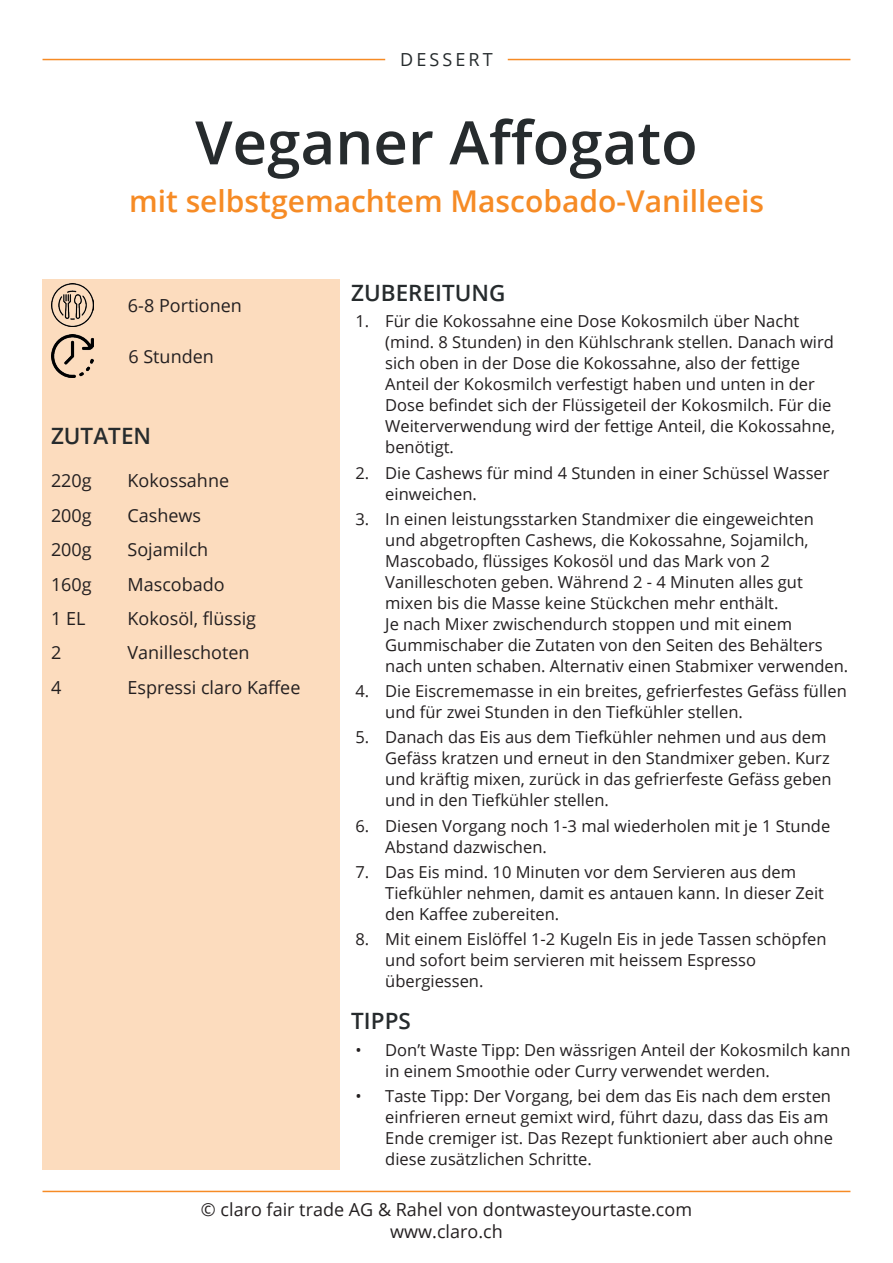
<style>
.page{position:relative;width:893px;height:1263px;background:#fff}
.page>*{position:absolute;margin:0;border:0;box-sizing:border-box;transform-origin:0 0}
.t1{font:600 60px "Open Sans";color:#262b2d}
.t2{font:600 30px "Open Sans";color:#f68b25}
.t3{font:600 22.5px "Open Sans";color:#262b2d}
.t4{font:18px/21.6px "Open Sans";color:#231f20;text-align:center}
.t5{font:18px "Open Sans";letter-spacing:.17em;color:#262b2d}
.t6{font:16.5px/21px "Open Sans";color:#231f20}
</style>
<div class="page">
<hr style="left:43px;top:59px;width:342px;height:1px;background:#f68b25">
<hr style="left:508px;top:59px;width:342px;height:1px;background:#f68b25">
<div style="left:43px;top:279px;width:297px;height:890px;background:#fcdcbe"></div>
<img style="left:51px;top:283px;width:43px;height:43px">
<img style="left:51px;top:334px;width:43px;height:43px">
<hr style="left:43px;top:1191px;width:807px;height:1px;background:#f68b25">
<p class="t5" style="left:400px;top:48px;width:94px">DESSERT</p>
<h1 class="t1" style="left:195px;top:101px;width:504px">Veganer Affogato</h1>
<h2 class="t2" style="left:129px;top:181px;width:636px">mit selbstgemachtem Mascobado-Vanilleeis</h2>
<p class="t4" style="left:128px;top:294px;width:116px">6-8 Portionen</p>
<p class="t4" style="left:128px;top:345px;width:87px">6 Stunden</p>
<h3 class="t3" style="left:51px;top:421px;width:102px">ZUTATEN</h3>
<p class="t4" style="left:51px;top:470px;width:42px">220g</p>
<p class="t4" style="left:128px;top:470px;width:103px">Kokossahne</p>
<p class="t4" style="left:51px;top:504px;width:42px">200g</p>
<p class="t4" style="left:128px;top:504px;width:75px">Cashews</p>
<p class="t4" style="left:51px;top:538px;width:42px">200g</p>
<p class="t4" style="left:128px;top:538px;width:82px">Sojamilch</p>
<p class="t4" style="left:51px;top:573px;width:42px">160g</p>
<p class="t4" style="left:128px;top:573px;width:99px">Mascobado</p>
<p class="t4" style="left:51px;top:607px;width:36px">1 EL</p>
<p class="t4" style="left:128px;top:607px;width:130px">Kokosöl, flüssig</p>
<p class="t4" style="left:51px;top:641px;width:12px">2</p>
<p class="t4" style="left:128px;top:641px;width:124px">Vanilleschoten</p>
<p class="t4" style="left:51px;top:676px;width:12px">4</p>
<p class="t4" style="left:128px;top:676px;width:174px">Espressi claro Kaffee</p>
<h3 class="t3" style="left:351px;top:277px;width:156px">ZUBEREITUNG</h3>
<p class="t6" style="left:385px;top:310px;width:451px;text-indent:-30px">1. Für die Kokossahne eine Dose Kokosmilch über Nacht (mind. 8 Stunden) in den Kühlschrank stellen. Danach wird sich oben in der Dose die Kokossahne, also der fettige Anteil der Kokosmilch verfestigt haben und unten in der Dose befindet sich der Flüssigeteil der Kokosmilch. Für die Weiterverwendung wird der fettige Anteil, die Kokossahne, benötigt.</p>
<p class="t6" style="left:385px;top:462px;width:446px;text-indent:-30px">2. Die Cashews für mind 4 Stunden in einer Schüssel Wasser einweichen.</p>
<p class="t6" style="left:385px;top:508px;width:465px;text-indent:-30px">3. In einen leistungsstarken Standmixer die eingeweichten und abgetropften Cashews, die Kokossahne, Sojamilch, Mascobado, flüssiges Kokosöl und das Mark von 2<br>Vanilleschoten geben. Während 2 - 4 Minuten alles gut mixen bis die Masse keine Stückchen mehr enthält.<br>Je nach Mixer zwischendurch stoppen und mit einem Gummischaber die Zutaten von den Seiten des Behälters nach unten schaben. Alternativ einen Stabmixer verwenden.</p>
<p class="t6" style="left:385px;top:680px;width:463px;text-indent:-30px">4. Die Eiscrememasse in ein breites, gefrierfestes Gefäss füllen und für zwei Stunden in den Tiefkühler stellen.</p>
<p class="t6" style="left:385px;top:726px;width:448px;text-indent:-30px">5. Danach das Eis aus dem Tiefkühler nehmen und aus dem Gefäss kratzen und erneut in den Standmixer geben. Kurz und kräftig mixen, zurück in das gefrierfeste Gefäss geben und in den Tiefkühler stellen.</p>
<p class="t6" style="left:385px;top:815px;width:446px;text-indent:-30px">6. Diesen Vorgang noch 1-3 mal wiederholen mit je 1 Stunde<br>Abstand dazwischen.</p>
<p class="t6" style="left:385px;top:861px;width:440px;text-indent:-30px">7. Das Eis mind. 10 Minuten vor dem Servieren aus dem<br>Tiefkühler nehmen, damit es antauen kann. In dieser Zeit den Kaffee zubereiten.</p>
<p class="t6" style="left:385px;top:928px;width:443px;text-indent:-30px">8. Mit einem Eislöffel 1-2 Kugeln Eis in jede Tassen schöpfen und sofort beim servieren mit heissem Espresso übergiessen.</p>
<h3 class="t3" style="left:351px;top:1006px;width:61px">TIPPS</h3>
<p class="t6" style="left:385px;top:1039px;width:467px;text-indent:-30px">• Don’t Waste Tipp: Den wässrigen Anteil der Kokosmilch kann in einem Smoothie oder Curry verwendet werden.</p>
<p class="t6" style="left:385px;top:1085px;width:449px;text-indent:-30px">• Taste Tipp: Der Vorgang, bei dem das Eis nach dem ersten einfrieren erneut gemixt wird, führt dazu, dass das Eis am Ende cremiger ist. Das Rezept funktioniert aber auch ohne diese zusätzlichen Schritte.</p>
<p class="t4" style="left:201px;top:1198px;width:493px">© claro fair trade AG &amp; Rahel von dontwasteyourtaste.com www.claro.ch</p>
</div>
